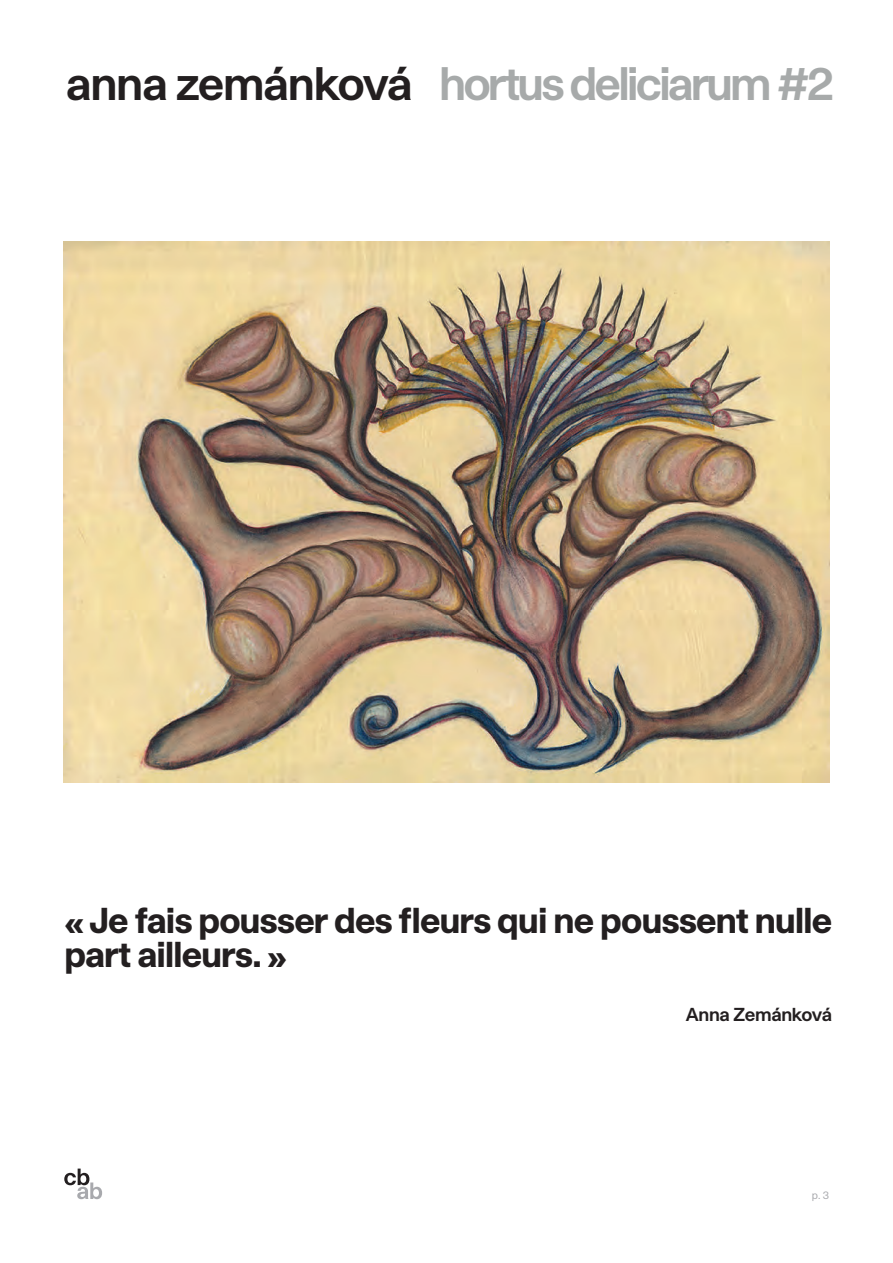
<style>
.page{position:relative;width:893px;height:1263px;background:#fff}
.page>*{position:absolute;margin:0;border:0;box-sizing:border-box;transform-origin:0 0}
.t1{font:700 45px "Studio Pro GCB";letter-spacing:-.055em;color:#a7aaaa}
.t2{font:800 34.5px/34.5px "Studio Pro GCB";letter-spacing:-.02em;color:#231f20}
.t3{font:700 18px "Studio Pro GCB";letter-spacing:-.015em;color:#231f20}
.t4{font:10.5px "Studio Pro GCB";color:#a8a9ad}
.s1{color:#231f20}
</style>
<div class="page">
<svg style="left:64px;top:1168px;width:38px;height:31px"></svg>
<img style="left:64px;top:241px;width:765px;height:542px">
<h1 class="t1" style="left:66px;top:52px;width:769px"><span class="s1">anna zemánková</span> hortus deliciarum #2</h1>
<p class="t2" style="left:65px;top:901px;width:769px">« Je fais pousser des fleurs qui ne poussent nulle part ailleurs. »</p>
<p class="t3" style="left:686px;top:1002px;width:148px">Anna Zemánková</p>
<p class="t4" style="left:812px;top:1189px;width:19px">p. 3</p>
</div>
